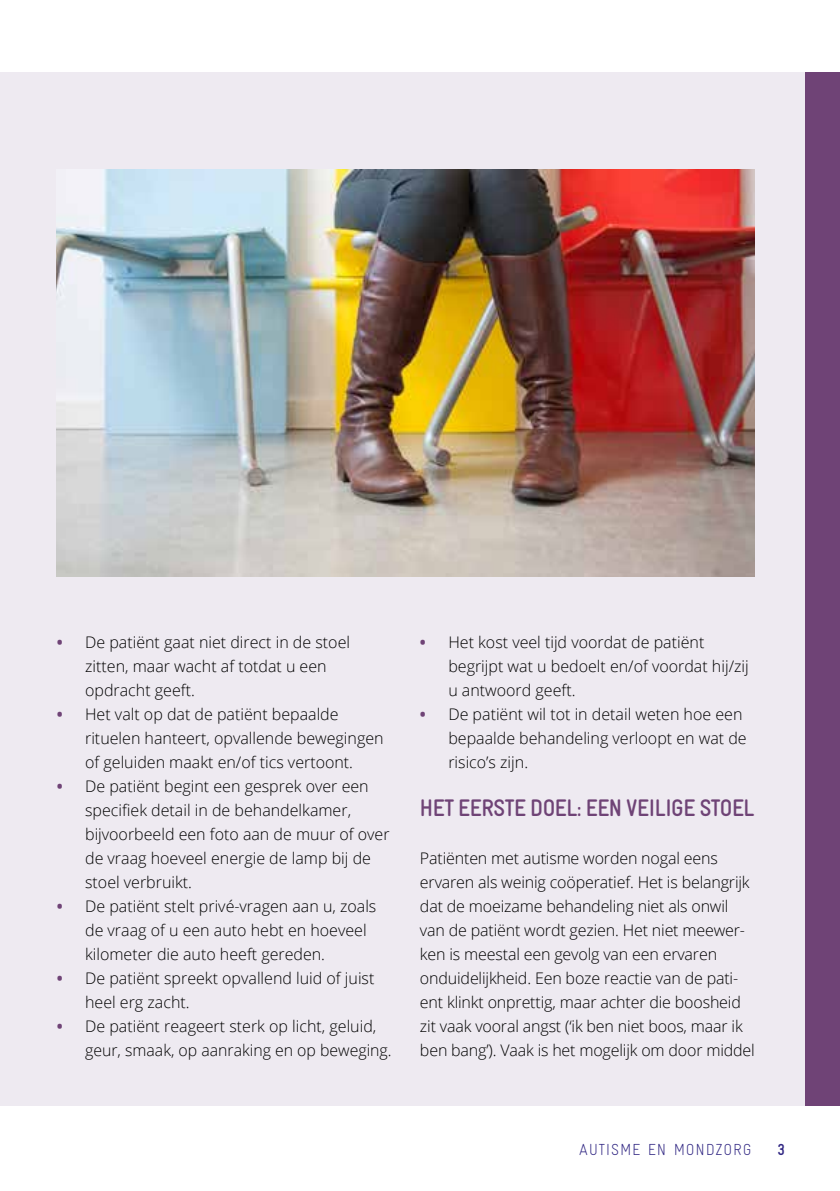
<style>
.page{position:relative;width:840px;height:1191px;background:#fff}
.page>*{position:absolute;margin:0;border:0;box-sizing:border-box;transform-origin:0 0}
.t1{font:700 24px "Gravur Condensed";letter-spacing:-.02em;color:#6f4376}
.t2{font:300 16px/24px "Open Sans";color:#000}
.t3{font:300 16px "Gravur Condensed";letter-spacing:.05em;color:#312783}
.t4{font:700 16px "Gravur Condensed";color:#312783}
.s1{font-weight:700;color:#6f4376}
</style>
<div class="page">
<div style="left:0;top:72px;width:839px;height:1034px;background:#eeeaf1"></div>
<img style="left:57px;top:170px;width:697px;height:406px">
<div style="left:805px;top:72px;width:34px;height:1034px;background:#6f4376"></div>
<p class="t2" style="left:85px;top:630px;width:266px;text-indent:-28px"><span class="s1">•</span> De patiënt gaat niet direct in de stoel zitten, maar wacht af totdat u een opdracht geeft.</p>
<p class="t2" style="left:85px;top:702px;width:300px;text-indent:-28px"><span class="s1">•</span> Het valt op dat de patiënt bepaalde rituelen hanteert, opvallende bewegingen of geluiden maakt en/of tics vertoont.</p>
<p class="t2" style="left:85px;top:774px;width:306px;text-indent:-28px"><span class="s1">•</span> De patiënt begint een gesprek over een specifiek detail in de behandelkamer, bijvoorbeeld een foto aan de muur of over de vraag hoeveel energie de lamp bij de stoel verbruikt.</p>
<p class="t2" style="left:85px;top:894px;width:292px;text-indent:-28px"><span class="s1">•</span> De patiënt stelt privé-vragen aan u, zoals de vraag of u een auto hebt en hoeveel kilometer die auto heeft gereden.</p>
<p class="t2" style="left:85px;top:966px;width:290px;text-indent:-28px"><span class="s1">•</span> De patiënt spreekt opvallend luid of juist heel erg zacht.</p>
<p class="t2" style="left:85px;top:1014px;width:308px;text-indent:-28px"><span class="s1">•</span> De patiënt reageert sterk op licht, geluid, geur, smaak, op aanraking en op beweging.</p>
<p class="t2" style="left:448px;top:630px;width:302px;text-indent:-28px"><span class="s1">•</span> Het kost veel tijd voordat de patiënt begrijpt wat u bedoelt en/of voordat hij/zij u antwoord geeft.</p>
<p class="t2" style="left:448px;top:702px;width:300px;text-indent:-28px"><span class="s1">•</span> De patiënt wil tot in detail weten hoe een bepaalde behandeling verloopt en wat de risico’s zijn.</p>
<h1 class="t1" style="left:420px;top:794px;width:336px">HET EERSTE DOEL: EEN VEILIGE STOEL</h1>
<p class="t2" style="left:420px;top:846px;width:336px">Patiënten met autisme worden nogal eens ervaren als weinig coöperatief. Het is belangrijk dat de moeizame behandeling niet als onwil van de patiënt wordt gezien. Het niet meewer&shy;ken is meestal een gevolg van een ervaren onduidelijkheid. Een boze reactie van de pati&shy;ent klinkt onprettig, maar achter die boosheid zit vaak vooral angst (‘ik ben niet boos, maar ik ben bang’). Vaak is het mogelijk om door middel</p>
<p class="t3" style="left:579px;top:1140px;width:174px">AUTISME EN MONDZORG</p>
<p class="t4" style="left:777px;top:1140px;width:9px">3</p>
</div>
